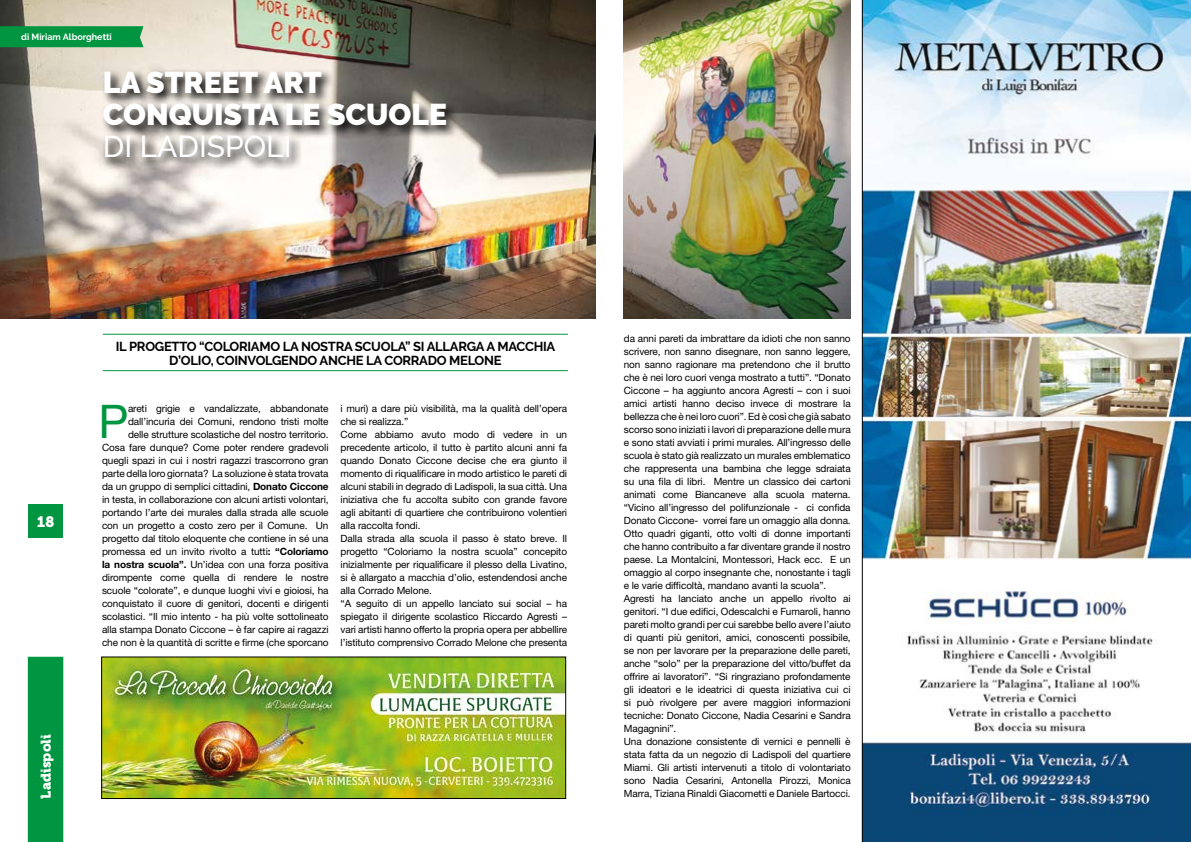
<style>
.page{position:relative;width:1191px;height:842px;background:#fff}
.page>*{position:absolute;margin:0;border:0;box-sizing:border-box;transform-origin:0 0}
.t1{font:46.4px "Helvetica Neue LT Std";color:#009641}
.t2{font:900 30px/32px "Raleway";color:#fff}
.t3{font:500 30px "Raleway";color:#fff}
.t4{font:15px "Museo 900";color:#fff}
.t5{font:14px "Museo 900";color:#fff}
.t6{font:700 13px/14px "Raleway";letter-spacing:-.02em;color:#000;text-align:center}
.t7{font:10px/13px "Helvetica Neue LT Std";letter-spacing:-.01em;color:#000}
.t8{font:700 9px "Raleway";color:#fff}
.s1{font-weight:700}
</style>
<div class="page">
<img style="left:0;top:0;width:595px;height:319px">
<svg style="left:101px;top:69px;width:359px;height:102px;background:#9d9994"></svg>
<hr style="left:103px;top:370px;width:465px;height:1px;background:#009641">
<hr style="left:103px;top:334px;width:465px;height:1px;background:#009641">
<img style="left:103px;top:659px;width:461px;height:138px">
<div style="left:101px;top:657px;width:465px;height:142px;border:1px solid #000"></div>
<img style="left:862px;top:0;width:329px;height:842px">
<img style="left:624px;top:0;width:226px;height:319px">
<div style="left:28px;top:504px;width:35px;height:34px;background:#009641"></div>
<div style="left:28px;top:657px;width:35px;height:185px;background:#009641"></div>
<div style="left:0;top:26px;width:143px;height:21px;background:#009641"></div>
<p class="t8" style="left:21px;top:32px;width:92px">di Miriam Alborghetti</p>
<h2 class="t2" style="left:103px;top:67px;width:346px">LA STREET ART<br>CONQUISTA LE SCUOLE</h2>
<h2 class="t3" style="left:103px;top:130px;width:190px">DI LADISPOLI</h2>
<h3 class="t4" style="left:37px;top:513px;width:19px">18</h3>
<h3 class="t5" style="left:38px;top:798px;width:66px;rotate:-90deg">Ladispoli</h3>
<h3 class="t6" style="left:116px;top:339px;width:441px">IL PROGETTO “COLORIAMO LA NOSTRA SCUOLA” SI ALLARGA A MACCHIA<br>D’OLIO, COINVOLGENDO ANCHE LA CORRADO MELONE</h3>
<h1 class="t1" style="left:98px;top:393px;width:32px">P</h1>
<p class="t7" style="left:102px;top:401px;width:228px;text-align:right">areti grigie e vandalizzate, abbandonate dall’incuria dei Comuni, rendono tristi molte<br>delle strutture scolastiche del nostro territorio.<br>Cosa fare dunque? Come poter rendere gradevoli quegli spazi in cui i nostri ragazzi trascorrono gran parte della loro giornata? La soluzione è stata trovata da un gruppo di semplici cittadini, <span class="s1">Donato Ciccone </span>in testa, in collaborazione con alcuni artisti volontari, portando l’arte dei murales dalla strada alle scuole con un progetto a costo zero per il Comune. Un progetto dal titolo eloquente che contiene in sé una promessa ed un invito rivolto a tutti<span class="s1">: “Coloriamo la nostra scuola”.</span> Un’idea con una forza positiva dirompente come quella di rendere le nostre scuole “colorate”, e dunque luoghi vivi e gioiosi, ha conquistato il cuore di genitori, docenti e dirigenti scolastici. “Il mio intento - ha più volte sottolineato alla stampa Donato Ciccone – è far capire ai ragazzi che non è la quantità di scritte e firme (che sporcano</p>
<p class="t7" style="left:340px;top:401px;width:228px">i muri) a dare più visibilità, ma la qualità dell’opera che si realizza.”<br>Come abbiamo avuto modo di vedere in un precedente articolo, il tutto è partito alcuni anni fa quando Donato Ciccone decise che era giunto il momento di riqualificare in modo artistico le pareti di alcuni stabili in degrado di Ladispoli, la sua città. Una iniziativa che fu accolta subito con grande favore agli abitanti di quartiere che contribuirono volentieri alla raccolta fondi.<br>Dalla strada alla scuola il passo è stato breve. Il progetto “Coloriamo la nostra scuola” concepito inizialmente per riqualificare il plesso della Livatino, si è allargato a macchia d’olio, estendendosi anche alla Corrado Melone.<br>“A seguito di un appello lanciato sui social – ha spiegato il dirigente scolastico Riccardo Agresti – vari artisti hanno offerto la propria opera per abbellire l’istituto comprensivo Corrado Melone che presenta</p>
<p class="t7" style="left:624px;top:332px;width:228px">da anni pareti da imbrattare da idioti che non sanno scrivere, non sanno disegnare, non sanno leggere, non sanno ragionare ma pretendono che il brutto che è nei loro cuori venga mostrato a tutti”. “Donato Ciccone – ha aggiunto ancora Agresti – con i suoi amici artisti hanno deciso invece di mostrare la bellezza che è nei loro cuori”. Ed è così che già sabato scorso sono iniziati i lavori di preparazione delle mura e sono stati avviati i primi murales. All’ingresso delle scuola è stato già realizzato un murales emblematico che rappresenta una bambina che legge sdraiata su una fila di libri. Mentre un classico dei cartoni animati come Biancaneve alla scuola materna. “Vicino all’ingresso del polifunzionale - ci confida Donato Ciccone- vorrei fare un omaggio alla donna.<br>Otto quadri giganti, otto volti di donne importanti che hanno contribuito a far diventare grande il nostro paese. La Montalcini, Montessori, Hack ecc. E un omaggio al corpo insegnante che, nonostante i tagli e le varie difficoltà, mandano avanti la scuola”.<br>Agresti ha lanciato anche un appello rivolto ai genitori. “I due edifici, Odescalchi e Fumaroli, hanno pareti molto grandi per cui sarebbe bello avere l’aiuto di quanti più genitori, amici, conoscenti possibile, se non per lavorare per la preparazione delle pareti, anche “solo” per la preparazione del vitto/buffet da offrire ai lavoratori”. “Si ringraziano profondamente gli ideatori e le ideatrici di questa iniziativa cui ci si può rivolgere per avere maggiori informazioni tecniche: Donato Ciccone, Nadia Cesarini e Sandra Magagnini”.<br>Una donazione consistente di vernici e pennelli è stata fatta da un negozio di Ladispoli del quartiere Miami. Gli artisti intervenuti a titolo di volontariato sono Nadia Cesarini, Antonella Pirozzi, Monica Marra, Tiziana Rinaldi Giacometti e Daniele Bartocci.</p>
</div>
